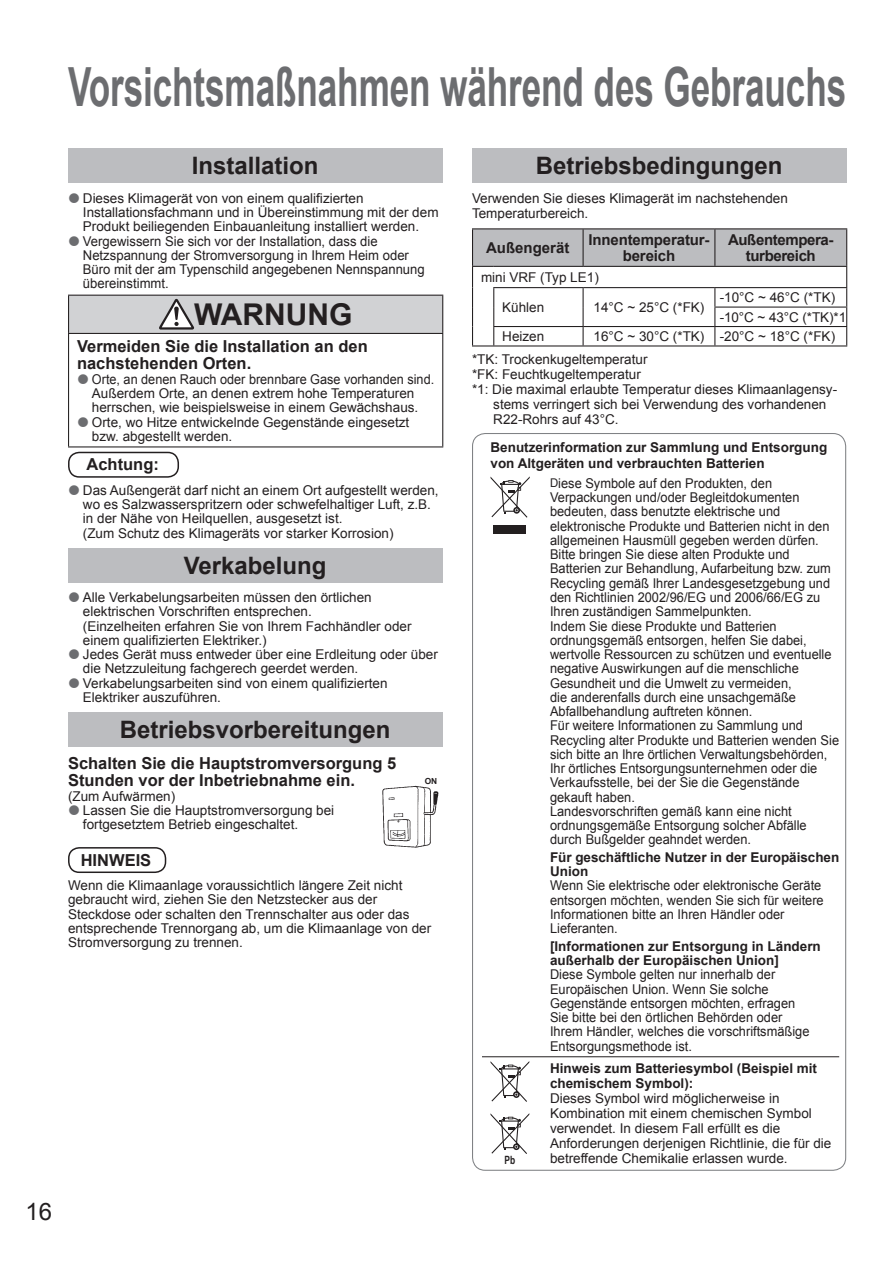
<style>
.page{position:relative;width:893px;height:1263px;background:#fff}
.page>*{position:absolute;margin:0;border:0;box-sizing:border-box;transform-origin:0 0}
.t1{font:700 54px "Arial";letter-spacing:-.005em;color:#6c6d70;scale:.65 1}
.t2{font:700 30px "Arial";color:#231f20}
.t3{font:700 24px "Arial";color:#231f20}
.t4{font:24px "Arial";color:#231f20}
.t5{font:700 16.5px/17.2px "Arial";color:#231f20}
.t6{font:700 15px/16.5px "Arial";letter-spacing:-.01em;color:#231f20;text-align:center}
.t7{font:13.5px/14.2px "Arial";color:#231f20}
.t8{font:13.5px/14.2px "Arial";color:#231f20;scale:.95 1}
.t9{font:700 13.5px/14.2px "Arial";color:#231f20}
.t10{font:13.5px/14.2px "Arial";color:#231f20;scale:.94 1}
.t11{font:700 11.4px "Arial Narrow";color:#231f20;scale:.9 1}
.t12{font:700 8.4px "Arial";color:#231f20}
.s1{font-size:12px}
</style>
<div class="page">
<div style="left:68px;top:149px;width:374px;height:34px;background:#bcbdc0"></div>
<div style="left:69px;top:295px;width:374px;height:38px;background:#d1d2d4"></div>
<hr style="left:68px;top:295px;width:375px;height:1px;background:#231f20">
<hr style="left:68px;top:296px;width:1px;height:37px;background:#231f20">
<hr style="left:442px;top:296px;width:1px;height:37px;background:#231f20">
<hr style="left:68px;top:333px;width:375px;height:1px;background:#231f20">
<hr style="left:68px;top:334px;width:1px;height:112px;background:#231f20">
<hr style="left:442px;top:334px;width:1px;height:112px;background:#231f20">
<hr style="left:68px;top:446px;width:375px;height:1px;background:#231f20">
<svg style="left:159px;top:299px;width:35px;height:31px"></svg>
<div style="left:68px;top:452px;width:111px;height:26px;border:2px solid #231f20;border-radius:10px"></div>
<div style="left:68px;top:548px;width:374px;height:34px;background:#bcbdc0"></div>
<div style="left:68px;top:712px;width:374px;height:34px;background:#bcbdc0"></div>
<img style="left:382px;top:785px;width:57px;height:63px">
<div style="left:68px;top:847px;width:98px;height:26px;border:2px solid #231f20;border-radius:10px"></div>
<div style="left:472px;top:149px;width:374px;height:34px;background:#bcbdc0"></div>
<hr style="left:472px;top:228px;width:243px;height:1px;background:#231f20">
<hr style="left:715px;top:228px;width:132px;height:1px;background:#231f20">
<svg style="left:472px;top:229px;width:375px;height:116px"></svg>
<hr style="left:472px;top:229px;width:1px;height:37px;background:#231f20">
<hr style="left:583px;top:266px;width:264px;height:1px;background:#231f20">
<hr style="left:472px;top:345px;width:375px;height:1px;background:#231f20">
<hr style="left:482px;top:1056px;width:357px;height:1px;background:#231f20">
<svg style="left:490px;top:476px;width:40px;height:42px"></svg>
<div style="left:494px;top:525px;width:32px;height:8px;background:#231f20"></div>
<svg style="left:490px;top:1061px;width:39px;height:41px"></svg>
<svg style="left:490px;top:1113px;width:39px;height:41px"></svg>
<h1 class="t1" style="left:68px;top:57px;width:1199px">Vorsichtsmaßnahmen während des Gebrauchs</h1>
<h3 class="t3" style="left:192px;top:153px;width:128px">Installation</h3>
<p class="t7" style="left:83px;top:191px;width:357px">Dieses Klimagerät von von einem qualifizierten Installationsfachmann und in Übereinstimmung mit der dem Produkt beiliegenden Einbauanleitung installiert werden.<br>Vergewissern Sie sich vor der Installation, dass die Netzspannung der Stromversorgung in Ihrem Heim oder Büro mit der am Typenschild angegebenen Nennspannung übereinstimmt.</p>
<h2 class="t2" style="left:194px;top:298px;width:160px">WARNUNG</h2>
<p class="t5" style="left:77px;top:337px;width:292px">Vermeiden Sie die Installation an den nachstehenden Orten.</p>
<p class="t10" style="left:92px;top:372px;width:366px">Orte, an denen Rauch oder brennbare Gase vorhanden sind.<br>Außerdem Orte, an denen extrem hohe Temperaturen herrschen, wie beispielsweise in einem Gewächshaus.<br>Orte, wo Hitze entwickelnde Gegenstände eingesetzt bzw. abgestellt werden.</p>
<p class="t5" style="left:87px;top:456px;width:74px">Achtung:</p>
<p class="t7" style="left:83px;top:483px;width:357px">Das Außengerät darf nicht an einem Ort aufgestellt werden, wo es Salzwasserspritzern oder schwefelhaltiger Luft, z.B. in der Nähe von Heilquellen, ausgesetzt ist.<br>(Zum Schutz des Klimageräts vor starker Korrosion)</p>
<h3 class="t3" style="left:184px;top:552px;width:144px">Verkabelung</h3>
<p class="t7" style="left:83px;top:590px;width:356px">Alle Verkabelungsarbeiten müssen den örtlichen elektrischen Vorschriften entsprechen.<br>(Einzelheiten erfahren Sie von Ihrem Fachhändler oder einem qualifizierten Elektriker.)<br>Jedes Gerät muss entweder über eine Erdleitung oder über die Netzzuleitung fachgerech geerdet werden.<br>Verkabelungsarbeiten sind von einem qualifizierten Elektriker auszuführen.</p>
<h3 class="t3" style="left:120px;top:716px;width:272px">Betriebsvorbereitungen</h3>
<p class="t5" style="left:68px;top:755px;width:330px">Schalten Sie die Hauptstromversorgung 5<br>Stunden vor der Inbetriebnahme ein.</p>
<p class="t7" style="left:83px;top:789px;width:253px;text-indent:-15px">(Zum Aufwärmen)<br>Lassen Sie die Hauptstromversorgung bei fortgesetztem Betrieb eingeschaltet.</p>
<p class="t12" style="left:425px;top:777px;width:14px">ON</p>
<p class="t5" style="left:81px;top:851px;width:72px">HINWEIS</p>
<p class="t7" style="left:68px;top:878px;width:365px">Wenn die Klimaanlage voraussichtlich längere Zeit nicht gebraucht wird, ziehen Sie den Netzstecker aus der Steckdose oder schalten den Trennschalter aus oder das entsprechende Trennorgang ab, um die Klimaanlage von der Stromversorgung zu trennen.</p>
<h3 class="t4" style="left:26px;top:1198px;width:28px">16</h3>
<h3 class="t3" style="left:536px;top:153px;width:248px">Betriebsbedingungen</h3>
<p class="t7" style="left:472px;top:191px;width:317px;line-height:15px">Verwenden Sie dieses Klimagerät im nachstehenden<br>Temperaturbereich.</p>
<p class="t6" style="left:486px;top:240px;width:85px">Außengerät</p>
<p class="t6" style="left:588px;top:231px;width:123px">Innentemperatur&shy;bereich</p>
<p class="t6" style="left:728px;top:231px;width:107px">Außentempera&shy;turbereich</p>
<p class="t7" style="left:481px;top:270px;width:119px">mini VRF (Typ LE1)</p>
<p class="t7" style="left:502px;top:300px;width:44px">Kühlen</p>
<p class="t7" style="left:593px;top:300px;width:112px">14°C ~ 25°C (*FK)</p>
<p class="t7" style="left:720px;top:288px;width:128px;line-height:19.5px">-10°C ~ 46°C (*TK) -10°C ~ 43°C (*TK)*1</p>
<p class="t7" style="left:502px;top:329px;width:44px">Heizen</p>
<p class="t7" style="left:472px;top:325px;width:365px;line-height:23.4px;text-indent:121px">16°C ~ 30°C (*TK) -20°C ~ 18°C (*FK) *TK: Trockenkugeltemperatur</p>
<p class="t7" style="left:472px;top:368px;width:170px">*FK: Feuchtkugeltemperatur</p>
<p class="t7" style="left:472px;top:383px;width:367px">*1: Die maximal erlaubte Temperatur dieses Klimaanlagensy-</p>
<p class="t7" style="left:493px;top:398px;width:335px">stems verringert sich bei Verwendung des vorhandenen</p>
<p class="t7" style="left:493px;top:413px;width:127px">R22-Rohrs auf 43°C.</p>
<p class="t9" style="left:490px;top:439px;width:338px;line-height:16.5px">Benutzerinformation zur Sammlung und Entsorgung von Altgeräten und verbrauchten Batterien</p>
<p class="t8" style="left:550px;top:476px;width:306px"><span class="s1">D</span>iese Symbole auf den Produkten, den Verpackungen und/oder Begleitdokumenten bedeuten, dass benutzte elektrische und elektronische Produkte und Batterien nicht in den allgemeinen Hausmüll gegeben werden dürfen.<br>Bitte bringen Sie diese alten Produkte und Batterien zur Behandlung, Aufarbeitung bzw. zum Recycling gemäß Ihrer Landesgesetzgebung und den Richtlinien 2002/96/EG und 2006/66/EG zu Ihren zuständigen Sammelpunkten.<br>Indem Sie diese Produkte und Batterien ordnungsgemäß entsorgen, helfen Sie dabei, wertvolle Ressourcen zu schützen und eventuelle negative Auswirkungen auf die menschliche Gesundheit und die Umwelt zu vermeiden,<br>die anderenfalls durch eine unsachgemäße Abfallbehandlung auftreten können.<br>Für weitere Informationen zu Sammlung und Recycling alter Produkte und Batterien wenden Sie sich bitte an Ihre örtlichen Verwaltungsbehörden, Ihr örtliches Entsorgungsunternehmen oder die Verkaufsstelle, bei der Sie die Gegenstände gekauft haben.<br>Landesvorschriften gemäß kann eine nicht ordnungsgemäße Entsorgung solcher Abfälle durch Bußgelder geahndet werden.</p>
<p class="t9" style="left:550px;top:850px;width:291px">Für geschäftliche Nutzer in der Europäischen<br>Union</p>
<p class="t8" style="left:550px;top:879px;width:290px">Wenn Sie elektrische oder elektronische Geräte entsorgen möchten, wenden Sie sich für weitere Informationen bitte an Ihren Händler oder Lieferanten.</p>
<p class="t9" style="left:550px;top:939px;width:272px">[Informationen zur Entsorgung in Ländern außerhalb der Europäischen Union]</p>
<p class="t8" style="left:550px;top:967px;width:275px">Diese Symbole gelten nur innerhalb der Europäischen Union. Wenn Sie solche Gegenstände entsorgen möchten, erfragen Sie bitte bei den örtlichen Behörden oder Ihrem Händler, welches die vorschriftsmäßige Entsorgungsmethode ist.</p>
<p class="t11" style="left:505px;top:1154px;width:13px">Pb</p>
<p class="t9" style="left:550px;top:1060px;width:269px;line-height:15px">Hinweis zum Batteriesymbol (Beispiel mit chemischem Symbol):</p>
<p class="t7" style="left:550px;top:1090px;width:283px;line-height:15px">Dieses Symbol wird möglicherweise in Kombination mit einem chemischen Symbol verwendet. In diesem Fall erfüllt es die Anforderungen derjenigen Richtlinie, die für die betreffende Chemikalie erlassen wurde.</p>
</div>
